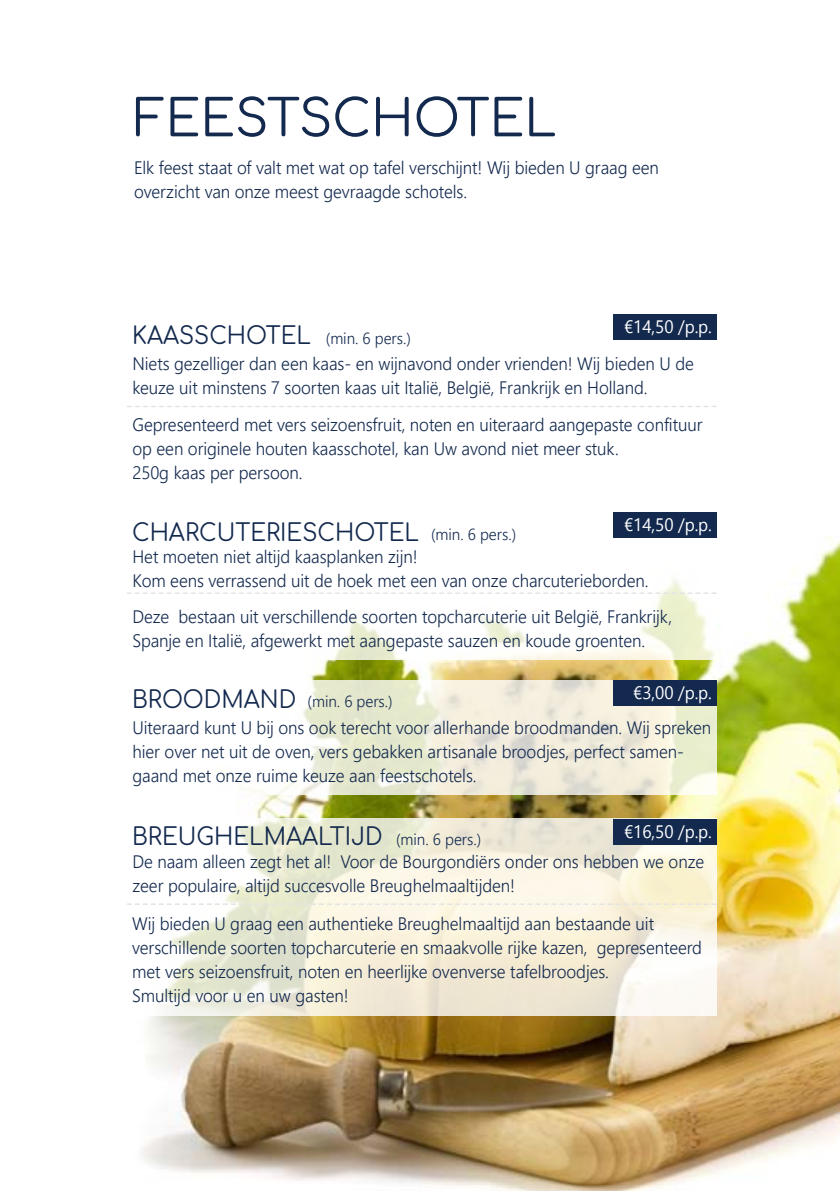
<style>
.page{position:relative;width:840px;height:1191px;background:#fff}
.page>*{position:absolute;margin:0;border:0;box-sizing:border-box;transform-origin:0 0}
.t1{font:50.6px "Comfortaa";letter-spacing:-.005em;color:#13294e}
.t2{font:24px "Comfortaa";color:#13294e;scale:.95 1}
.t3{font:300 18px/24px "Segoe UI";letter-spacing:-.005em;color:#13294e;scale:.95 1}
.t4{font:18px "Segoe UI";letter-spacing:-.005em;color:#fff;scale:.95 1}
.t5{font:300 16px "Segoe UI";letter-spacing:-.005em;color:#13294e}
</style>
<div class="page">
<img style="left:142px;top:536px;width:697px;height:655px">
<div style="left:123px;top:511px;width:593px;height:148px;background:#fff"></div>
<svg style="left:142px;top:818px;width:574px;height:198px"></svg>
<svg style="left:142px;top:680px;width:574px;height:115px"></svg>
<svg style="left:127px;top:406px;width:590px;height:1px"></svg>
<svg style="left:127px;top:592px;width:590px;height:2px"></svg>
<svg style="left:127px;top:903px;width:590px;height:2px"></svg>
<div style="left:613px;top:314px;width:103px;height:26px;background:#13294e"></div>
<div style="left:613px;top:511px;width:103px;height:26px;background:#13294e"></div>
<div style="left:613px;top:680px;width:103px;height:26px;background:#13294e"></div>
<div style="left:613px;top:818px;width:103px;height:26px;background:#13294e"></div>
<h1 class="t1" style="left:134px;top:72px;width:423px">FEESTSCHOTEL</h1>
<p class="t3" style="left:134px;top:155px;width:553px">Elk feest staat of valt met wat op tafel verschijnt! Wij bieden U graag een overzicht van onze meest gevraagde schotels.</p>
<p class="t4" style="left:623px;top:312px;width:94px">€14,50 /p.p.</p>
<h2 class="t2" style="left:132px;top:313px;width:190px">KAASSCHOTEL</h2>
<p class="t3" style="left:132px;top:351px;width:592px">Niets gezelliger dan een kaas- en wijnavond onder vrienden! Wij bieden U de keuze uit minstens 7 soorten kaas uit Italië, België, Frankrijk en Holland.</p>
<p class="t3" style="left:132px;top:412px;width:601px">Gepresenteerd met vers seizoensfruit, noten en uiteraard aangepaste confituur op een originele houten kaasschotel, kan Uw avond niet meer stuk.<br>250g kaas per persoon.</p>
<h2 class="t2" style="left:132px;top:510px;width:303px">CHARCUTERIESCHOTEL</h2>
<p class="t3" style="left:132px;top:544px;width:544px">Het moeten niet altijd kaasplanken zijn!<br>Kom eens verrassend uit de hoek met een van onze charcuterieborden.</p>
<p class="t3" style="left:132px;top:604px;width:569px">Deze bestaan uit verschillende soorten topcharcuterie uit België, Frankrijk,<br>Spanje en Italië, afgewerkt met aangepaste sauzen en koude groenten.</p>
<p class="t5" style="left:326px;top:325px;width:86px">(min. 6 pers.)</p>
<p class="t4" style="left:623px;top:509px;width:94px">€14,50 /p.p.</p>
<p class="t5" style="left:431px;top:521px;width:86px">(min. 6 pers.)</p>
<p class="t4" style="left:633px;top:678px;width:84px">€3,00 /p.p.</p>
<h2 class="t2" style="left:132px;top:677px;width:174px">BROODMAND</h2>
<p class="t3" style="left:132px;top:715px;width:610px">Uiteraard kunt U bij ons ook terecht voor allerhande broodmanden. Wij spreken hier over net uit de oven, vers gebakken artisanale broodjes, perfect samen&shy;gaand met onze ruime keuze aan feestschotels.</p>
<p class="t5" style="left:307px;top:688px;width:86px">(min. 6 pers.)</p>
<p class="t4" style="left:623px;top:816px;width:94px">€16,50 /p.p.</p>
<h2 class="t2" style="left:132px;top:814px;width:265px">BREUGHELMAALTIJD</h2>
<p class="t3" style="left:132px;top:849px;width:603px">De naam alleen zegt het al! Voor de Bourgondiërs onder ons hebben we onze zeer populaire, altijd succesvolle Breughelmaaltijden!</p>
<p class="t3" style="left:132px;top:911px;width:601px">Wij bieden U graag een authentieke Breughelmaaltijd aan bestaande uit verschillende soorten topcharcuterie en smaakvolle rijke kazen, gepresenteerd met vers seizoensfruit, noten en heerlijke ovenverse tafelbroodjes.<br>Smultijd voor u en uw gasten!</p>
<p class="t5" style="left:396px;top:826px;width:86px">(min. 6 pers.)</p>
</div>
